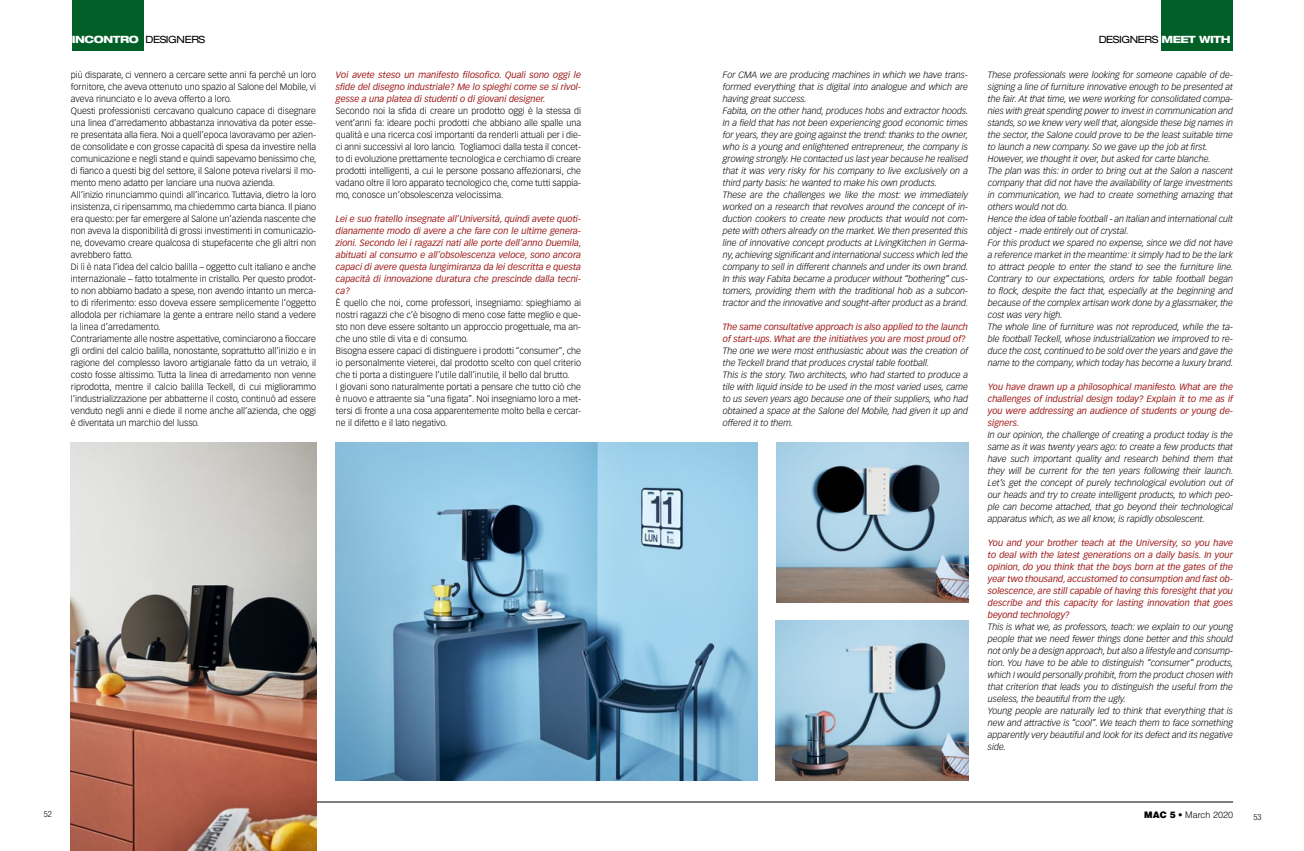
<style>
.page{position:relative;width:1304px;height:851px;background:#fff}
.page>*{position:absolute;margin:0;border:0;box-sizing:border-box;transform-origin:0 0}
.t1{font:expanded 10px "Helvetica Neue LT Std";letter-spacing:-.04em;color:#000}
.t2{font:italic 300 9px/12px "Vectora LT Std";color:#000}
.t3{font:300 9px/12px "Vectora LT Std";color:#000}
.t4{font:italic 9px/12px "Vectora LT Std";color:#9d1a18;text-align:justify}
.t5{font:300 9px "Helvetica LT Std";color:#000}
.t6{font:300 condensed 8.5px "Helvetica Neue LT Std";color:#000}
.s1{font-weight:800;color:#fff}
.s2{font-weight:900}
.s3{font-family:"Vectora LT Std"}
</style>
<div class="page">
<hr style="left:71px;top:801px;width:1162px;height:1px;background:#000">
<div style="left:72px;top:0;width:71px;height:50px;background:#005f27"></div>
<div style="left:1162px;top:0;width:71px;height:50px;background:#005f27"></div>
<img style="left:336px;top:442px;width:421px;height:338px">
<img style="left:776px;top:442px;width:192px;height:160px">
<img style="left:775px;top:620px;width:193px;height:160px">
<img style="left:71px;top:442px;width:245px;height:408px">
<p class="t1" style="left:72px;top:33px;width:135px"><span class="s1">INCONTRO</span> DESIGNERS</p>
<p class="t1" style="left:1099px;top:33px;width:133px">DESIGNERS <span class="s1">MEET WITH</span></p>
<p class="t3" style="left:71px;top:69px;width:247px">più disparate, ci vennero a cercare sette anni fa perché un loro fornitore, che aveva ottenuto uno spazio al Salone del Mobile, vi aveva rinunciato e lo aveva offerto a loro.<br>Questi professionisti cercavano qualcuno capace di disegnare una linea d’arredamento abbastanza innovativa da poter esse&shy;re presentata alla fiera. Noi a quell’epoca lavoravamo per azien&shy;de consolidate e con grosse capacità di spesa da investire nella comunicazione e negli stand e quindi sapevamo benissimo che, di fianco a questi big del settore, il Salone poteva rivelarsi il mo&shy;mento meno adatto per lanciare una nuova azienda.<br>All’inizio rinunciammo quindi all’incarico. Tuttavia, dietro la loro insistenza, ci ripensammo, ma chiedemmo carta bianca. Il piano era questo: per far emergere al Salone un’azienda nascente che non aveva la disponibilità di grossi investimenti in comunicazio&shy;ne, dovevamo creare qualcosa di stupefacente che gli altri non avrebbero fatto.<br>Di lì è nata l’idea del calcio balilla – oggetto cult italiano e anche internazionale – fatto totalmente in cristallo. Per questo prodot&shy;to non abbiamo badato a spese, non avendo intanto un merca&shy;to di riferimento: esso doveva essere semplicemente l’oggetto allodola per richiamare la gente a entrare nello stand a vedere la linea d’arredamento.<br>Contrariamente alle nostre aspettative, cominciarono a fioccare gli ordini del calcio balilla, nonostante, soprattutto all’inizio e in ragione del complesso lavoro artigianale fatto da un vetraio, il costo fosse altissimo. Tutta la linea di arredamento non venne riprodotta, mentre il calcio balilla Teckell, di cui migliorammo l’industrializzazione per abbatterne il costo, continuò ad essere venduto negli anni e diede il nome anche all’azienda, che oggi è diventata un marchio del lusso.</p>
<p class="t2" style="left:723px;top:69px;width:247px">For CMA we are producing machines in which we have trans&shy;formed everything that is digital into analogue and which are having great success.<br>Fabita, on the other hand, produces hobs and extractor hoods.<br>In a field that has not been experiencing good economic times for years, they are going against the trend: thanks to the owner, who is a young and enlightened entrepreneur, the company is growing strongly. He contacted us last year because he realised that it was very risky for his company to live exclusively on a third party basis: he wanted to make his own products.<br>These are the challenges we like the most: we immediately worked on a research that revolves around the concept of in&shy;duction cookers to create new products that would not com&shy;pete with others already on the market. We then presented this line of innovative concept products at LivingKitchen in Germa&shy;ny, achieving significant and international success which led the company to sell in different channels and under its own brand.<br>In this way Fabita became a producer without “bothering” cus&shy;tomers, providing them with the traditional hob as a subcon&shy;tractor and the innovative and sought-after product as a brand.</p>
<p class="t2" style="left:988px;top:69px;width:247px">These professionals were looking for someone capable of de&shy;signing a line of furniture innovative enough to be presented at the fair. At that time, we were working for consolidated compa&shy;nies with great spending power to invest in communication and stands, so we knew very well that, alongside these big names in the sector, the Salone could prove to be the least suitable time to launch a new company. So we gave up the job at first.<br>However, we thought it over, but asked for carte blanche.<br>The plan was this: in order to bring out at the Salon a nascent company that did not have the availability of large investments in communication, we had to create something amazing that others would not do.<br>Hence the idea of table football - an Italian and international cult object - made entirely out of crystal.<br>For this product we spared no expense, since we did not have a reference market in the meantime: it simply had to be the lark to attract people to enter the stand to see the furniture line.<br>Contrary to our expectations, orders for table football began to flock, despite the fact that, especially at the beginning and because of the complex artisan work done by a glassmaker, the cost was very high.<br>The whole line of furniture was not reproduced, while the ta&shy;ble football Teckell, whose industrialization we improved to re&shy;duce the cost, continued to be sold over the years and gave the name to the company, which today has become a luxury brand.</p>
<p class="t4" style="left:988px;top:381px;width:247px">You have drawn up a philosophical manifesto. What are the challenges of industrial design today? Explain it to me as if you were addressing an audience of students or young de&shy;signers.</p>
<p class="t2" style="left:988px;top:428px;width:247px;text-align:justify">In our opinion, the challenge of creating a product today is the same as it was twenty years ago: to create a few products that have such important quality and research behind them that they will be current for the ten years following their launch.<br>Let’s get the concept of purely technological evolution out of our heads and try to create intelligent products, to which peo&shy;ple can become attached, that go beyond their technological apparatus which, as we all know, is rapidly obsolescent.</p>
<p class="t4" style="left:988px;top:537px;width:247px">You and your brother teach at the University, so you have to deal with the latest generations on a daily basis. In your opinion, do you think that the boys born at the gates of the year two thousand, accustomed to consumption and fast ob&shy;solescence, are still capable of having this foresight that you describe and this capacity for lasting innovation that goes beyond technology?</p>
<p class="t2" style="left:988px;top:620px;width:247px">This is what we, as professors, teach: we explain to our young people that we need fewer things done better and this should not only be a design approach, but also a lifestyle and consump&shy;tion. You have to be able to distinguish “consumer” products, which I would personally prohibit, from the product chosen with that criterion that leads you to distinguish the useful from the useless, the beautiful from the ugly.<br>Young people are naturally led to think that everything that is new and attractive is “cool”. We teach them to face something apparently very beautiful and look for its defect and its negative side.</p>
<p class="t4" style="left:336px;top:69px;width:247px">Voi avete steso un manifesto filosofico. Quali sono oggi le sfide del disegno industriale? Me lo spieghi come se si rivol&shy;gesse a una platea di studenti o di giovani designer.</p>
<p class="t3" style="left:336px;top:105px;width:247px;text-align:justify">Secondo noi la sfida di creare un prodotto oggi è la stessa di vent’anni fa: ideare pochi prodotti che abbiano alle spalle una qualità e una ricerca così importanti da renderli attuali per i die&shy;ci anni successivi al loro lancio. Togliamoci dalla testa il concet&shy;to di evoluzione prettamente tecnologica e cerchiamo di creare prodotti intelligenti, a cui le persone possano affezionarsi, che vadano oltre il loro apparato tecnologico che, come tutti sappia&shy;mo, conosce un’obsolescenza velocissima.</p>
<p class="t4" style="left:336px;top:213px;width:247px">Lei e suo fratello insegnate all’Università, quindi avete quoti&shy;dianamente modo di avere a che fare con le ultime genera&shy;zioni. Secondo lei i ragazzi nati alle porte dell’anno Duemila, abituati al consumo e all’obsolescenza veloce, sono ancora capaci di avere questa lungimiranza da lei descritta e questa capacità di innovazione duratura che prescinde dalla tecni&shy;ca?</p>
<p class="t3" style="left:336px;top:297px;width:247px">È quello che noi, come professori, insegniamo: spieghiamo ai nostri ragazzi che c’è bisogno di meno cose fatte meglio e que&shy;sto non deve essere soltanto un approccio progettuale, ma an&shy;che uno stile di vita e di consumo.<br>Bisogna essere capaci di distinguere i prodotti “consumer”, che io personalmente vieterei, dal prodotto scelto con quel criterio che ti porta a distinguere l’utile dall’inutile, il bello dal brutto.<br>I giovani sono naturalmente portati a pensare che tutto ciò che è nuovo e attraente sia “una figata”. Noi insegniamo loro a met&shy;tersi di fronte a una cosa apparentemente molto bella e cercar&shy;ne il difetto e il lato negativo.</p>
<p class="t4" style="left:723px;top:321px;width:247px">The same consultative approach is also applied to the launch of start-ups. What are the initiatives you are most proud of?</p>
<p class="t2" style="left:723px;top:345px;width:247px">The one we were most enthusiastic about was the creation of the Teckell brand that produces crystal table football.<br>This is the story. Two architects, who had started to produce a tile with liquid inside to be used in the most varied uses, came to us seven years ago because one of their suppliers, who had obtained a space at the Salone del Mobile, had given it up and offered it to them.</p>
<p class="t6" style="left:44px;top:809px;width:9px">52</p>
<p class="t5" style="left:1144px;top:809px;width:90px"><span class="s2">MAC 5</span> <span class="s3">•</span> March 2020</p>
<p class="t6" style="left:1253px;top:812px;width:9px">53</p>
</div>
